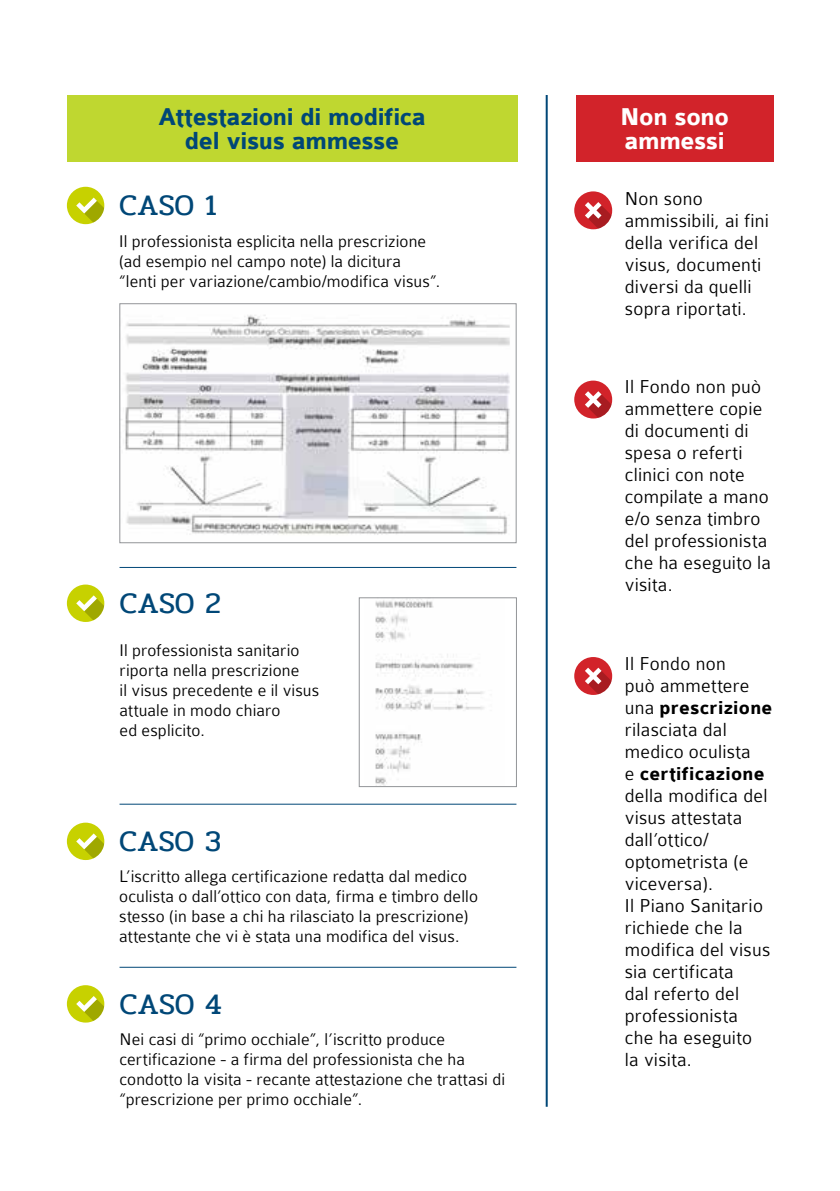
<style>
.page{position:relative;width:840px;height:1191px;background:#fff}
.page>*{position:absolute;margin:0;border:0;box-sizing:border-box;transform-origin:0 0}
.t1{font:30px "Pridi";color:#004777}
.t2{font:700 26px/24px "Colaborate";letter-spacing:-.015em;color:#004777;text-align:center}
.t3{font:700 26px/24px "Colaborate";letter-spacing:-.015em;color:#fff}
.t4{font:300 20px/22px "Colaborate";letter-spacing:.015em;color:#000}
.t5{font:300 18px/20px "Colaborate";letter-spacing:.01em;color:#000}
.s1{font-weight:700}
</style>
<div class="page">
<div style="left:67px;top:95px;width:450px;height:67px;background:#bfd730"></div>
<div style="left:575px;top:95px;width:197px;height:67px;background:#d2232a"></div>
<img style="left:125px;top:315px;width:385px;height:220px">
<div style="left:119px;top:303px;width:397px;height:240px;border:1px solid #939598"></div>
<img style="left:375px;top:599px;width:109px;height:186px">
<div style="left:359px;top:597px;width:157px;height:190px;border:1px solid #939598"></div>
<hr style="left:545px;top:95px;width:2px;height:1011px;background:#004777">
<svg style="left:67px;top:187px;width:37px;height:37px"></svg>
<svg style="left:67px;top:584px;width:37px;height:38px"></svg>
<svg style="left:67px;top:822px;width:37px;height:38px"></svg>
<svg style="left:67px;top:985px;width:37px;height:37px"></svg>
<svg style="left:574px;top:191px;width:38px;height:38px"></svg>
<svg style="left:574px;top:657px;width:38px;height:38px"></svg>
<svg style="left:574px;top:380px;width:38px;height:38px"></svg>
<hr style="left:119px;top:967px;width:397px;height:1px;background:#004777">
<hr style="left:119px;top:804px;width:397px;height:1px;background:#004777">
<hr style="left:119px;top:567px;width:397px;height:1px;background:#004777">
<h2 class="t2" style="left:158px;top:106px;width:269px">Attestazioni di modifica del visus ammesse</h2>
<h2 class="t3" style="left:619px;top:106px;width:110px">Non sono ammessi</h2>
<h1 class="t1" style="left:119px;top:184px;width:99px">CASO 1</h1>
<p class="t5" style="left:119px;top:231px;width:322px">Il professionista esplicita nella prescrizione (ad esempio nel campo note) la dicitura “lenti per variazione/cambio/modifica visus”.</p>
<h1 class="t1" style="left:119px;top:581px;width:103px">CASO 2</h1>
<p class="t5" style="left:119px;top:640px;width:201px">Il professionista sanitario riporta nella prescrizione<br>il visus precedente e il visus attuale in modo chiaro<br>ed esplicito.</p>
<h1 class="t1" style="left:119px;top:819px;width:104px">CASO 3</h1>
<p class="t5" style="left:119px;top:866px;width:360px">L’iscritto allega certificazione redatta dal medico oculista o dall’ottico con data, firma e timbro dello stesso (in base a chi ha rilasciato la prescrizione) attestante che vi è stata una modifica del visus.</p>
<h1 class="t1" style="left:119px;top:982px;width:104px">CASO 4</h1>
<p class="t5" style="left:119px;top:1029px;width:387px">Nei casi di “primo occhiale”, l’iscritto produce certificazione - a firma del professionista che ha condotto la visita - recante attestazione che trattasi di “prescrizione per primo occhiale”.</p>
<p class="t4" style="left:624px;top:187px;width:146px">Non sono ammissibili, ai fini della verifica del visus, documenti diversi da quelli sopra riportati.</p>
<p class="t4" style="left:624px;top:376px;width:148px">Il Fondo non può ammettere copie di documenti di spesa o referti clinici con note compilate a mano e/o senza timbro del professionista che ha eseguito la visita.</p>
<p class="t4" style="left:624px;top:653px;width:149px">Il Fondo non<br>può ammettere una <span class="s1">prescrizione </span>rilasciata dal medico oculista<br>e <span class="s1">certificazione </span>della modifica del visus attestata dall’ottico/ optometrista (e viceversa).<br>Il Piano Sanitario richiede che la modifica del visus sia certificata<br>dal referto del professionista<br>che ha eseguito<br>la visita.</p>
</div>
